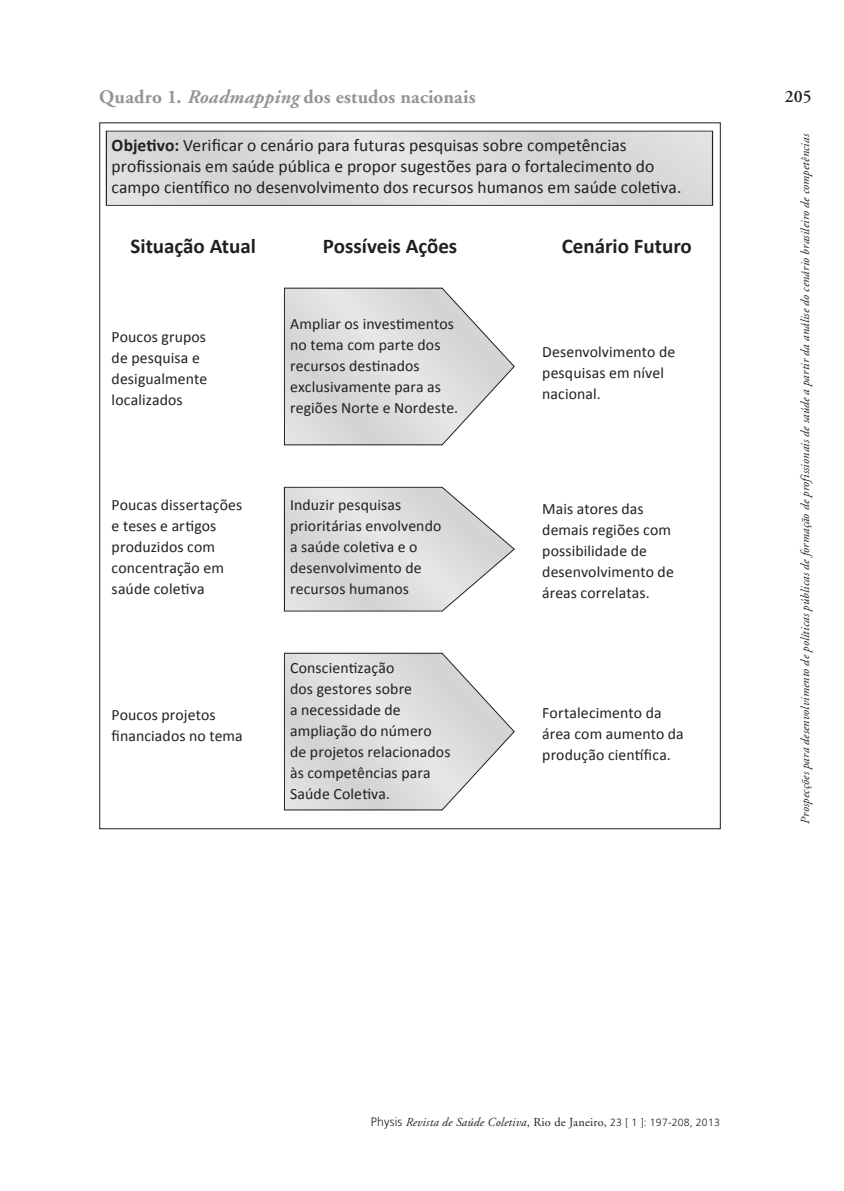
<style>
.page{position:relative;width:844px;height:1191px;background:#fff}
.page>*{position:absolute;margin:0;border:0;box-sizing:border-box;transform-origin:0 0}
.t1{font:700 21px "Calibri";color:#231f20}
.t2{font:700 19.25px "Adobe Garamond";letter-spacing:.005em;color:#939598}
.t3{font:17.5px/21px "Calibri";letter-spacing:.005em;color:#231f20}
.t4{font:600 17.5px "Adobe Garamond";color:#231f20}
.t5{font:15.75px/21px "Calibri";letter-spacing:.005em;color:#231f20}
.t6{font:italic 12.25px "Adobe Garamond";letter-spacing:.015em;color:#231f20}
.s1{font-style:italic}
.s2{font-weight:700}
.s3{font-family:"Frutiger";font-weight:300;font-style:normal}
.s4{font-style:normal}
.s5{font-family:"Frutiger";font-weight:300;font-style:normal;font-size:10.5px}
</style>
<div class="page">
<div style="left:106px;top:131px;width:606px;height:74px;background:#d9dadc"></div>
<div style="left:106px;top:131px;width:606px;height:75px;border:1px solid #231f20"></div>
<svg style="left:283px;top:487px;width:232px;height:125px"></svg>
<svg style="left:284px;top:287px;width:231px;height:159px"></svg>
<svg style="left:284px;top:652px;width:231px;height:159px"></svg>
<p class="t2" style="left:99px;top:87px;width:378px">Quadro 1. <span class="s1">Roadmapping</span> dos estudos nacionais</p>
<p class="t4" style="left:784px;top:87px;width:28px">205</p>
<p class="t3" style="left:112px;top:135px;width:571px"><span class="s2">Objetivo:</span> Verificar o cenário para futuras pesquisas sobre competências profissionais em saúde pública e propor sugestões para o fortalecimento do campo científico no desenvolvimento dos recursos humanos em saúde coletiva.</p>
<h1 class="t1" style="left:130px;top:233px;width:127px">Situação Atual</h1>
<h1 class="t1" style="left:323px;top:233px;width:136px">Possíveis Ações</h1>
<h1 class="t1" style="left:561px;top:233px;width:131px">Cenário Futuro</h1>
<p class="t5" style="left:112px;top:326px;width:97px">Poucos grupos de pesquisa e desigualmente localizados</p>
<p class="t5" style="left:112px;top:494px;width:132px">Poucas dissertações e teses e artigos produzidos com concentração em saúde coletiva</p>
<p class="t5" style="left:112px;top:704px;width:133px">Poucos projetos financiados no tema</p>
<p class="t5" style="left:290px;top:313px;width:170px">Ampliar os investimentos no tema com parte dos recursos destinados exclusivamente para as regiões Norte e Nordeste.</p>
<p class="t5" style="left:290px;top:494px;width:153px">Induzir pesquisas prioritárias envolvendo a saúde coletiva e o desenvolvimento de recursos humanos</p>
<p class="t5" style="left:290px;top:657px;width:162px">Conscientização<br>dos gestores sobre<br>a necessidade de ampliação do número de projetos relacionados às competências para<br>Saúde Coletiva.</p>
<p class="t5" style="left:542px;top:341px;width:135px">Desenvolvimento de pesquisas em nível nacional.</p>
<p class="t5" style="left:542px;top:498px;width:133px">Mais atores das demais regiões com possibilidade de desenvolvimento de áreas correlatas.</p>
<p class="t5" style="left:542px;top:702px;width:143px">Fortalecimento da área com aumento da produção científica.</p>
<p class="t6" style="left:798px;top:824px;width:691px;rotate:-90deg">Prospecções para desenvolvimento de políticas públicas de formação de profissionais de saúde a partir da análise do cenário brasileiro de competências</p>
<p class="t6" style="left:370px;top:1115px;width:350px"><span class="s3">Physis</span> Revista de Saúde Coletiva<span class="s4">, Rio de Janeiro,</span> <span class="s5">23 [ 1 ]: 197-208, 2013</span></p>
</div>
